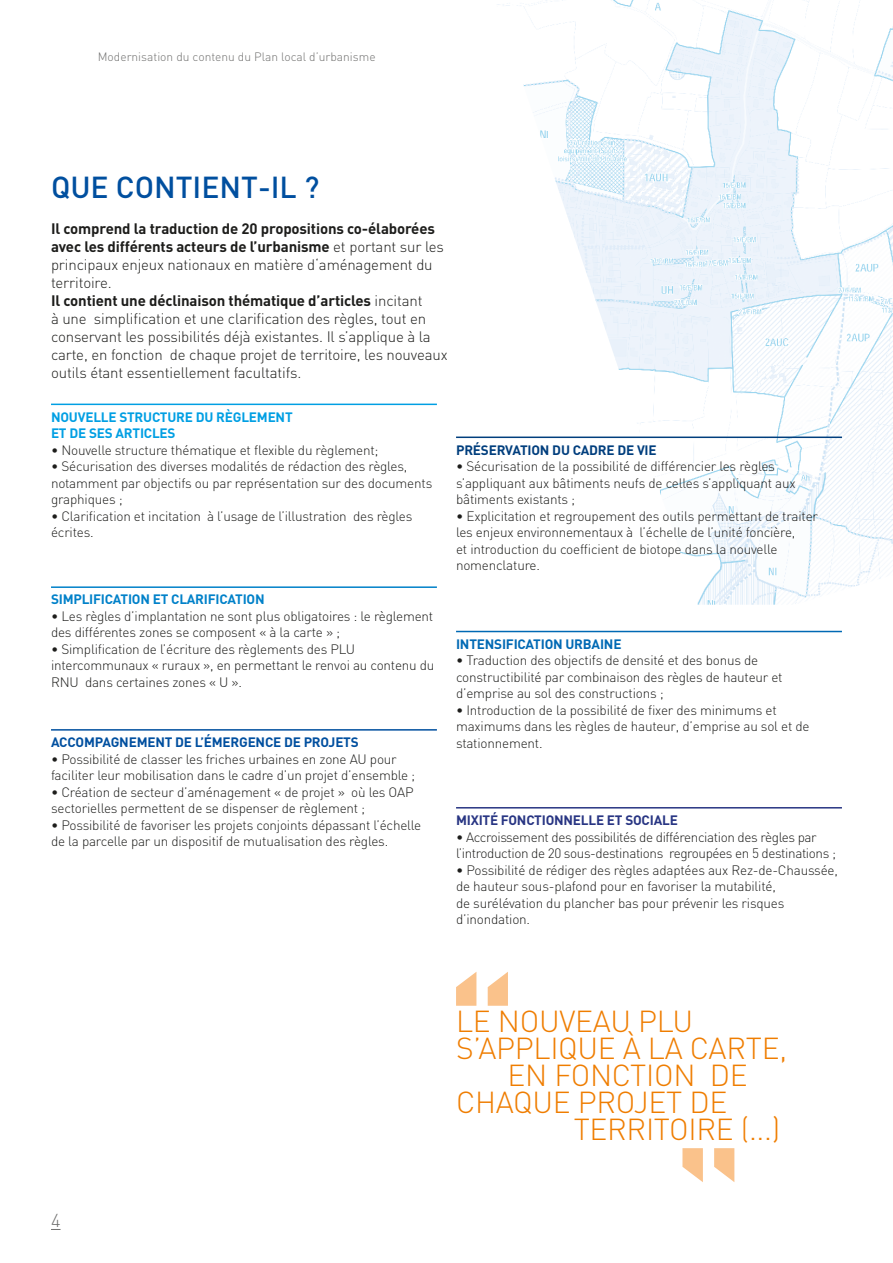
<style>
.page{position:relative;width:893px;height:1263px;background:#fff}
.page>*{position:absolute;margin:0;border:0;box-sizing:border-box;transform-origin:0 0}
.t1{font:300 30px/27px "DIN";letter-spacing:.04em;color:#ef7d00}
.t2{font:500 30px "DIN";color:#004f9f}
.t3{font:300 18.45px "DIN";color:#70706f}
.t4{font:300 15px/18px "DIN";letter-spacing:-.01em;color:#1d1d1b}
.t5{font:300 13.5px/16.5px "DIN";letter-spacing:-.015em;color:#1d1d1b}
.t6{font:700 13.5px/16.5px "DIN";letter-spacing:-.015em;color:#009fe3}
.t7{font:700 13.5px "DIN";letter-spacing:-.015em;color:#004f9f}
.t8{font:700 13.5px "DIN";letter-spacing:-.015em;color:#0081c9}
.t9{font:700 13.5px "DIN";letter-spacing:-.015em;color:#283583}
.t10{font:700 13.5px "DIN";letter-spacing:-.015em;color:#003e7d}
.t11{font:700 13.5px "DIN";letter-spacing:-.015em;color:#0069b4}
.t12{font:300 12px "DIN";color:#70706f}
.s1{font-weight:700}
</style>
<div class="page">
<img style="left:494px;top:0;width:399px;height:605px">
<svg style="left:456px;top:972px;width:52px;height:34px"></svg>
<svg style="left:682px;top:1148px;width:52px;height:34px"></svg>
<hr style="left:51px;top:404px;width:386px;height:1px;background:#009fe3">
<hr style="left:51px;top:586px;width:386px;height:2px;background:#0081c9">
<hr style="left:456px;top:436px;width:386px;height:2px;background:#003e7d">
<hr style="left:456px;top:631px;width:386px;height:1px;background:#0069b4">
<hr style="left:456px;top:807px;width:386px;height:1px;background:#283583">
<hr style="left:51px;top:729px;width:386px;height:2px;background:#004f9f">
<p class="t12" style="left:98px;top:49px;width:279px">Modernisation du contenu du Plan local d’urbanisme</p>
<h1 class="t2" style="left:51px;top:168px;width:270px">QUE CONTIENT-IL ?</h1>
<p class="t4" style="left:51px;top:219px;width:398px"><span class="s1">I L COMPREND LA TRADUCTION DE 20 PROPOSITIONS CO-ÉLABORÉES AVEC LES DIFFÉRENTS ACTEURS DE L’URBANISME</span> et portant sur les principaux enjeux nationaux en matière d‘aménagement du territoire.<br><span class="s1">I L CONTIENT UNE DÉCLINAISON THÉMATIQUE D’ARTICLES</span> incitant<br>à une simplification et une clarification des règles, tout en conservant les possibilités déjà existantes. Il s’applique à la carte, en fonction de chaque projet de territoire, les nouveaux outils étant essentiellement facultatifs.</p>
<p class="t6" style="left:51px;top:408px;width:243px">NOUVELLE STRUCTURE DU RÈGLEMENT<br>ET DE SES ARTICLES</p>
<p class="t5" style="left:51px;top:441px;width:329px">• N ouvelle structure thématique et flexible du règlement;</p>
<p class="t5" style="left:51px;top:458px;width:383px">• Sécurisation des diverses modalités de rédaction des règles, notamment par objectifs ou par représentation sur des documents graphiques ;</p>
<p class="t5" style="left:51px;top:507px;width:363px">• Clarification et incitation à l’usage de l’illustration des règles écrites.</p>
<p class="t8" style="left:51px;top:591px;width:215px">SIMPLIFICATION ET CLARIFICATION</p>
<p class="t5" style="left:51px;top:608px;width:384px">• Les règles d’implantation ne sont plus obligatoires : le règlement des différentes zones se composent « à la carte » ;</p>
<p class="t5" style="left:51px;top:641px;width:385px">• Simplification de l’écriture des règlements des PLU intercommunaux « ruraux », en permettant le renvoi au contenu du<br>RN U dans certaines zones « U ».</p>
<p class="t7" style="left:51px;top:733px;width:308px">ACCOMPAGNEMENT DE L’ÉMERGENCE DE PROJETS</p>
<p class="t5" style="left:51px;top:750px;width:366px">• Possibilité de classer les friches urbaines en zone AU pour faciliter leur mobilisation dans le cadre d’un projet d’ensemble ;</p>
<p class="t5" style="left:51px;top:783px;width:364px">• Création de secteur d’aménagement « de projet » où les OAP sectorielles permettent de se dispenser de règlement ;</p>
<p class="t5" style="left:51px;top:816px;width:372px">• Possibilité de favoriser les projets conjoints dépassant l’échelle de la parcelle par un dispositif de mutualisation des règles.</p>
<p class="t10" style="left:456px;top:441px;width:202px">PRÉSERVATION DU CADRE DE VIE</p>
<p class="t5" style="left:456px;top:458px;width:341px">• Sécurisation de la possibilité de différencier les règles s’appliquant aux bâtiments neufs de celles s’appliquant aux bâtiments existants ;</p>
<p class="t5" style="left:456px;top:507px;width:363px">• Explicitation et regroupement des outils permettant de traiter les enjeux environnementaux à l’échelle de l’unité foncière,<br>et introduction du coefficient de biotope dans la nouvelle nomenclature.</p>
<p class="t11" style="left:456px;top:635px;width:167px">I NTENSIFICATION URBAINE</p>
<p class="t5" style="left:456px;top:652px;width:328px">• Traduction des objectifs de densité et des bonus de constructibilité par combinaison des règles de hauteur et d’emprise au sol des constructions ;</p>
<p class="t5" style="left:456px;top:701px;width:355px">• Introduction de la possibilité de fixer des minimums et maximums dans les règles de hauteur, d’emprise au sol et de stationnement.</p>
<p class="t9" style="left:456px;top:811px;width:223px">M IXITÉ FONCTIONNELLE ET SOCIALE</p>
<p class="t5" style="left:456px;top:828px;width:381px">• Accroissement des possibilités de différenciation des règles par l’introduction de 20 sous-destinations regroupées en 5 destinations ;</p>
<p class="t5" style="left:456px;top:861px;width:383px">• Possibilité de rédiger des règles adaptées aux Rez-de-C haussée, de hauteur sous-plafond pour en favoriser la mutabilité,<br>de surélévation du plancher bas pour prévenir les risques d’inondation.</p>
<h2 class="t3" style="left:51px;top:1209px;width:11px">4</h2>
<h1 class="t1" style="left:456px;top:1007px;width:239px">le nouveau PLU s’appli</h1>
<h1 class="t1" style="left:558px;top:1034px;width:230px">que à la carte,</h1>
<h1 class="t1" style="left:507px;top:1061px;width:220px">en fonction de</h1>
<h1 class="t1" style="left:456px;top:1088px;width:251px">chaque projet de</h1>
<h1 class="t1" style="left:574px;top:1115px;width:208px">territoi re (...)</h1>
</div>
